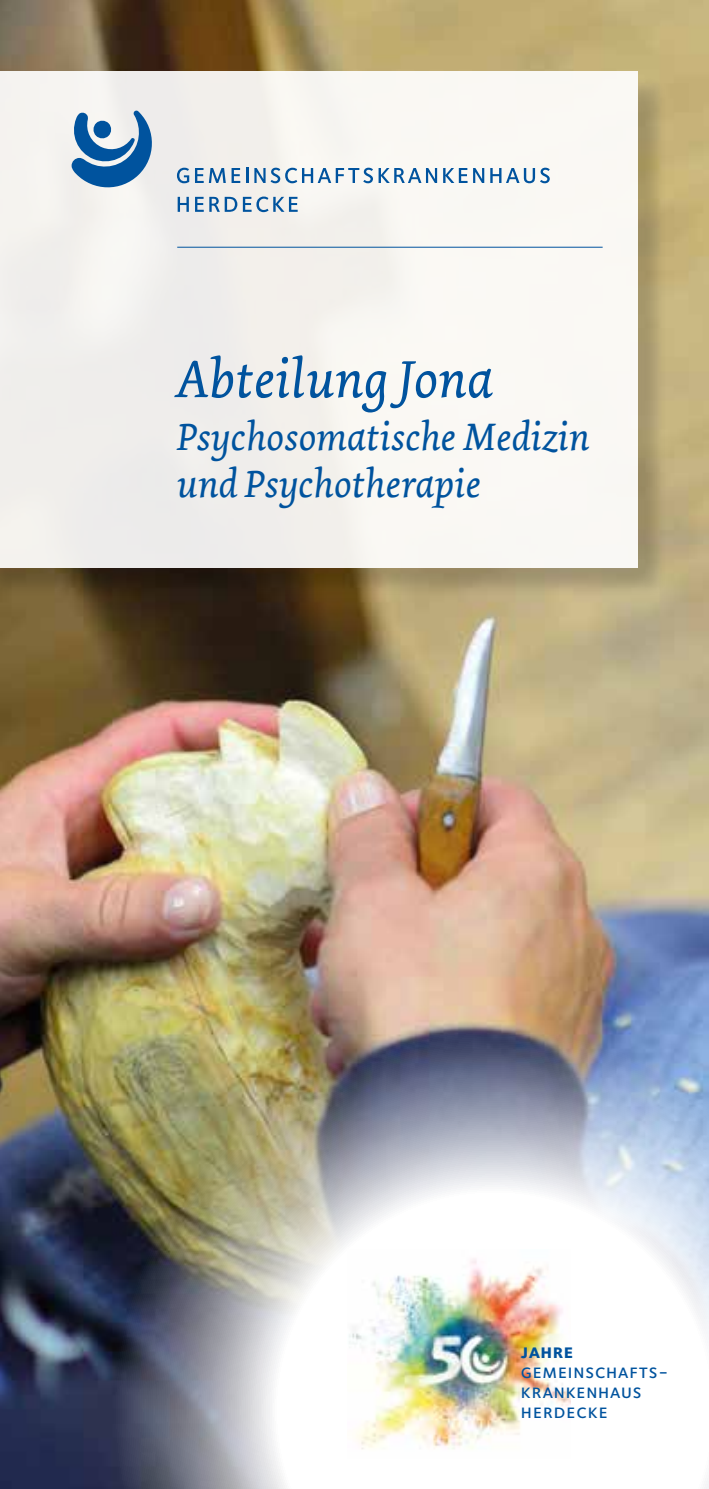
<style>
.page{position:relative;width:709px;height:1489px;background:#fff}
.page>*{position:absolute;margin:0;border:0;box-sizing:border-box;transform-origin:0 0}
.t1{font:italic 55px "Dolly";letter-spacing:.005em;color:#00539e}
.t2{font:italic 40px/47.5px "Dolly";letter-spacing:.005em;color:#00539e}
.t3{font:20px/20px "Foundry Sterling Medium Expert";letter-spacing:.045em;color:#00539e}
.t4{font:20px "Foundry Sterling Bold Expert";letter-spacing:.02em;color:#00539e}
</style>
<div class="page">
<img style="left:0;top:0;width:709px;height:1488px">
<div style="left:0;top:75px;width:669px;height:523px;background:#000;opacity:.2"></div>
<div style="left:0;top:71px;width:638px;height:496px;background:#f6f5f1"></div>
<svg style="left:178px;top:197px;width:11px;height:15px"></svg>
<svg style="left:195px;top:197px;width:42px;height:15px"></svg>
<svg style="left:243px;top:196px;width:55px;height:16px"></svg>
<svg style="left:177px;top:168px;width:12px;height:15px"></svg>
<svg style="left:195px;top:168px;width:45px;height:15px"></svg>
<svg style="left:246px;top:168px;width:2px;height:15px"></svg>
<svg style="left:254px;top:168px;width:183px;height:15px"></svg>
<svg style="left:443px;top:168px;width:24px;height:15px"></svg>
<svg style="left:473px;top:168px;width:11px;height:15px"></svg>
<svg style="left:490px;top:168px;width:59px;height:15px"></svg>
<svg style="left:71px;top:111px;width:81px;height:77px"></svg>
<hr style="left:177px;top:247px;width:425px;height:1px;background:#00539e">
<img style="left:28px;top:974px;width:681px;height:514px">
<img style="left:347px;top:1249px;width:223px;height:209px">
<h1 class="t1" style="left:175px;top:346px;width:319px">Abteilung Jona</h1>
<p class="t2" style="left:177px;top:413px;width:414px">Psychosomatische Medizin und Psychotherapie</p>
<p class="t4" style="left:521px;top:1339px;width:54px">jahre</p>
<p class="t3" style="left:521px;top:1361px;width:149px">gemeinschafts&shy;krankenhaus herdecke</p>
</div>
